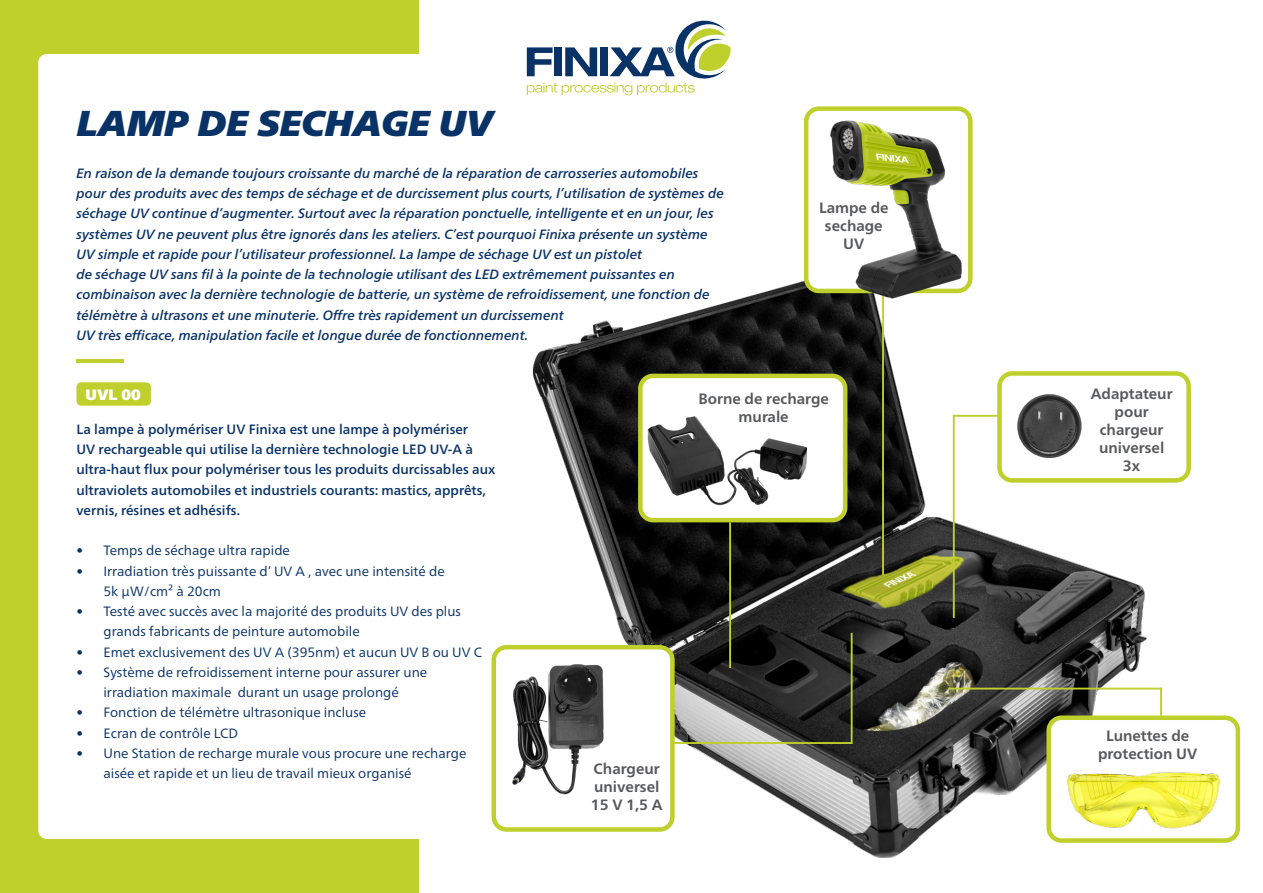
<style>
.page{position:relative;width:1263px;height:893px;background:#fff}
.page>*{position:absolute;margin:0;border:0;box-sizing:border-box;transform-origin:0 0}
.t1{font:36px "Neue Frutiger World Xtra Blk It";color:#093266}
.t2{font:700 15px/18px "Neue Frutiger World";color:#58595b;text-align:center}
.t3{font:15px "Neue Frutiger World Xtra Blk";color:#fff}
.t4{font:italic 500 13.5px/20.2px "Neue Frutiger World";color:#093266}
.t5{font:13.5px/20.2px "Neue Frutiger World";color:#093266}
.t6{font:500 13.5px/20.2px "Neue Frutiger World";color:#093266}
</style>
<div class="page">
<div style="left:0;top:0;width:418px;height:893px;background:#bfcf2b"></div>
<div style="left:38px;top:54px;width:521px;height:785px;background:#fff;border-radius:9px"></div>
<svg style="left:527px;top:21px;width:204px;height:74px"></svg>
<hr style="left:76px;top:359px;width:48px;height:4px;background:#bfcf2b">
<img style="left:491px;top:226px;width:750px;height:632px">
<hr style="left:882px;top:293px;width:2px;height:282px;background:#bfcf2b">
<hr style="left:953px;top:415px;width:2px;height:203px;background:#bfcf2b">
<hr style="left:851px;top:633px;width:2px;height:111px;background:#bfcf2b">
<hr style="left:729px;top:522px;width:2px;height:146px;background:#bfcf2b">
<hr style="left:949px;top:688px;width:213px;height:1px;background:#bfcf2b">
<div style="left:806px;top:109px;width:164px;height:182px;background:#fff;border-radius:13px"></div>
<div style="left:804px;top:106px;width:168px;height:187px;border:4px solid #bfcf2b;border-radius:13px"></div>
<img style="left:829px;top:116px;width:142px;height:182px">
<div style="left:640px;top:376px;width:205px;height:144px;background:#fff;border-radius:13px"></div>
<div style="left:638px;top:374px;width:209px;height:148px;border:4px solid #bfcf2b;border-radius:13px"></div>
<img style="left:643px;top:416px;width:164px;height:98px">
<img style="left:1006px;top:384px;width:89px;height:84px">
<hr style="left:953px;top:415px;width:46px;height:2px;background:#bfcf2b">
<hr style="left:591px;top:742px;width:261px;height:2px;background:#bfcf2b">
<div style="left:494px;top:647px;width:178px;height:182px;background:#fff;border-radius:13px"></div>
<div style="left:492px;top:645px;width:183px;height:187px;border:4px solid #bfcf2b;border-radius:13px"></div>
<img style="left:512px;top:664px;width:92px;height:131px">
<div style="left:1049px;top:718px;width:189px;height:122px;background:#fff;border-radius:13px"></div>
<div style="left:1046px;top:715px;width:194px;height:128px;border:4px solid #bfcf2b;border-radius:13px"></div>
<hr style="left:1160px;top:688px;width:2px;height:27px;background:#bfcf2b">
<div style="left:76px;top:382px;width:75px;height:24px;background:#bfcf2b;border-radius:5px"></div>
<img style="left:1067px;top:772px;width:153px;height:57px">
<h1 class="t1" style="left:76px;top:94px;width:418px">LAMP DE SECHAGE UV</h1>
<p class="t4" style="left:76px;top:163px;width:649px">En raison de la demande toujours croissante du marché de la réparation de carrosseries automobiles pour des produits avec des temps de séchage et de durcissement plus courts, l’utilisation de systèmes de séchage UV continue d’augmenter. Surtout avec la réparation ponctuelle, intelligente et en un jour, les systèmes UV ne peuvent plus être ignorés dans les ateliers. C’est pourquoi Finixa présente un système UV simple et rapide pour l’utilisateur professionnel. La lampe de séchage UV est un pistolet<br>de séchage UV sans fil à la pointe de la technologie utilisant des LED extrêmement puissantes en combinaison avec la dernière technologie de batterie, un système de refroidissement, une fonction de télémètre à ultrasons et une minuterie. Offre très rapidement un durcissement<br>UV très efficace, manipulation facile et longue durée de fonctionnement.</p>
<p class="t2" style="left:819px;top:198px;width:71px">Lampe de sechage<br>UV</p>
<p class="t3" style="left:86px;top:386px;width:57px">UVL 00</p>
<p class="t6" style="left:76px;top:419px;width:420px">La lampe à polymériser UV Finixa est une lampe à polymériser<br>UV rechargeable qui utilise la dernière technologie LED UV-A à ultra-haut flux pour polymériser tous les produits durcissables aux ultraviolets automobiles et industriels courants: mastics, apprêts, vernis, résines et adhésifs.</p>
<p class="t5" style="left:76px;top:541px;width:215px">• Temps de séchage ultra rapide</p>
<p class="t5" style="left:104px;top:561px;width:343px;text-indent:-27px">• Irradiation très puissante d’ UV A , avec une intensité de<br>5k μW/cm² à 20cm</p>
<p class="t5" style="left:104px;top:601px;width:359px;text-indent:-27px">• Testé avec succès avec la majorité des produits UV des plus grands fabricants de peinture automobile</p>
<p class="t5" style="left:76px;top:642px;width:407px">• Emet exclusivement des UV A (395nm) et aucun UV B ou UV C</p>
<p class="t5" style="left:76px;top:662px;width:352px;text-align:center">• Système de refroidissement interne pour assurer une irradiation maximale durant un usage prolongé</p>
<p class="t5" style="left:76px;top:703px;width:291px">• Fonction de télémètre ultrasonique incluse</p>
<p class="t5" style="left:76px;top:723px;width:163px">• Ecran de contrôle LCD</p>
<p class="t5" style="left:104px;top:743px;width:364px;text-indent:-27px">• Une Station de recharge murale vous procure une recharge aisée et rapide et un lieu de travail mieux organisé</p>
<p class="t2" style="left:698px;top:390px;width:132px">Borne de recharge murale</p>
<p class="t2" style="left:591px;top:759px;width:73px;text-align:left">Chargeur universel<br>15 V 1,5 A</p>
<p class="t2" style="left:1091px;top:384px;width:83px">Adaptateur pour chargeur universel<br>3x</p>
<p class="t2" style="left:1098px;top:726px;width:101px">Lunettes de protection UV</p>
</div>
